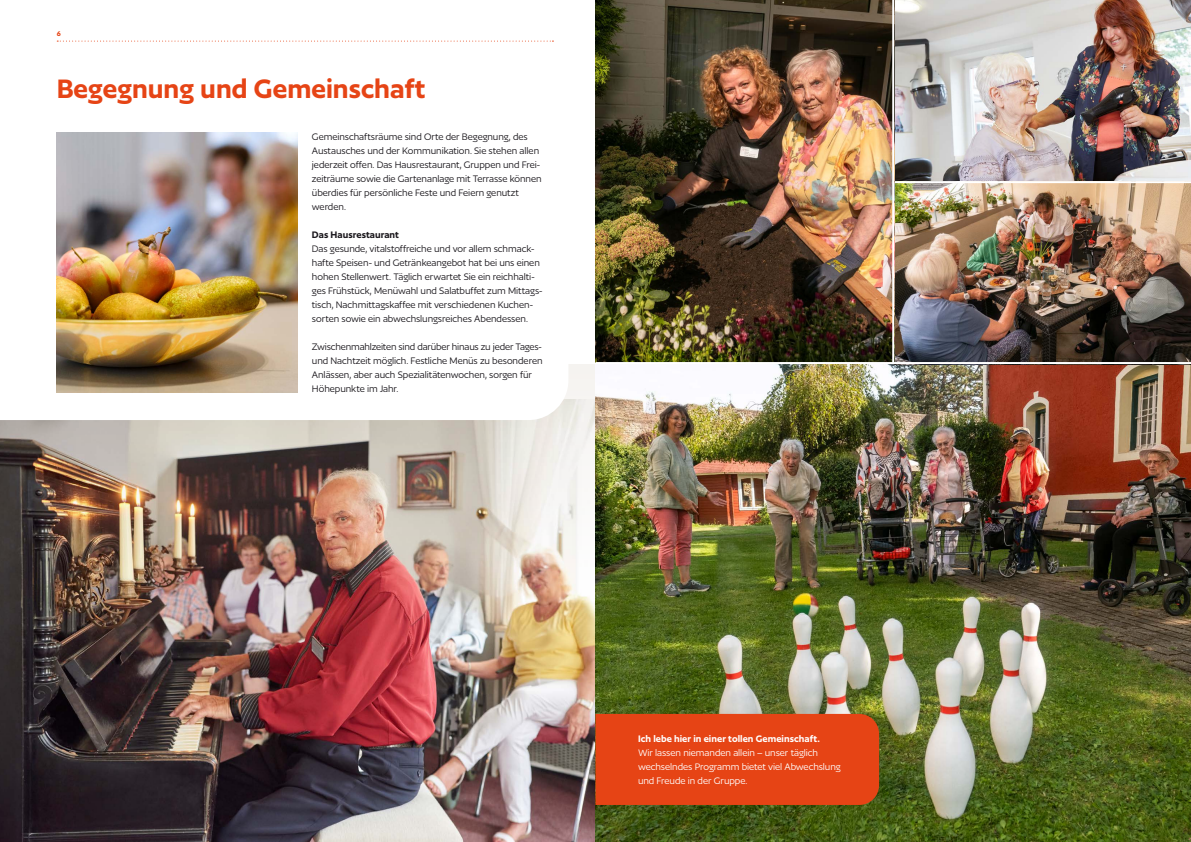
<style>
.page{position:relative;width:1191px;height:842px;background:#fff}
.page>*{position:absolute;margin:0;border:0;box-sizing:border-box;transform-origin:0 0}
.t1{font:600 31px "Author";color:#e64415}
.t2{font:11px/14px "Author";letter-spacing:-.005em;color:#1a171c}
.t3{font:11px/14px "Author";letter-spacing:-.005em;color:#fff}
.t4{font:600 11px "Author";letter-spacing:.005em;color:#fff}
.t5{font:600 11px "Author";color:#1a171c}
.t6{font:600 8px "Author";color:#e64415}
</style>
<div class="page">
<img style="left:0;top:591px;width:595px;height:251px">
<img style="left:0;top:364px;width:595px;height:227px">
<svg style="left:0;top:40px;width:568px;height:380px"></svg>
<img style="left:57px;top:132px;width:241px;height:260px">
<img style="left:595px;top:364px;width:596px;height:478px">
<div style="left:595px;top:714px;width:284px;height:91px;background:#e64415"></div>
<img style="left:894px;top:0;width:297px;height:362px">
<hr style="left:893px;top:181px;width:298px;height:2px;background:#fff">
<img style="left:595px;top:0;width:297px;height:362px">
<svg style="left:57px;top:41px;width:496px;height:1px"></svg>
<p class="t6" style="left:57px;top:29px;width:6px">6</p>
<h1 class="t1" style="left:57px;top:73px;width:370px">Begegnung und Gemeinschaft</h1>
<p class="t2" style="left:312px;top:130px;width:231px">Gemeinschaftsräume sind Orte der Begegnung, des Austausches und der Kommunikation. Sie stehen allen jederzeit offen. Das Hausrestaurant, Gruppen und Frei&shy;zeiträume sowie die Gartenanlage mit Terrasse können überdies für persönliche Feste und Feiern genutzt werden.</p>
<p class="t5" style="left:312px;top:229px;width:88px">Das Hausrestaurant</p>
<p class="t2" style="left:312px;top:242px;width:232px">Das gesunde, vitalstoffreiche und vor allem schmack&shy;hafte Speisen- und Getränkeangebot hat bei uns einen hohen Stellenwert. Täglich erwartet Sie ein reichhalti&shy;ges Frühstück, Menüwahl und Salatbuffet zum Mittags&shy;tisch, Nachmittagskaffee mit verschiedenen Kuchen&shy;sorten sowie ein abwechslungsreiches Abendessen.</p>
<p class="t2" style="left:312px;top:340px;width:232px">Zwischenmahlzeiten sind darüber hinaus zu jeder Tages&shy;und Nachtzeit möglich. Festliche Menüs zu besonderen Anlässen, aber auch Spezialitätenwochen, sorgen für Höhepunkte im Jahr.</p>
<p class="t4" style="left:638px;top:733px;width:183px">Ich lebe hier in einer tollen Gemeinschaft.</p>
<p class="t3" style="left:638px;top:746px;width:204px">Wir lassen niemanden allein – unser täglich wechselndes Programm bietet viel Abwechslung und Freude in der Gruppe.</p>
</div>
